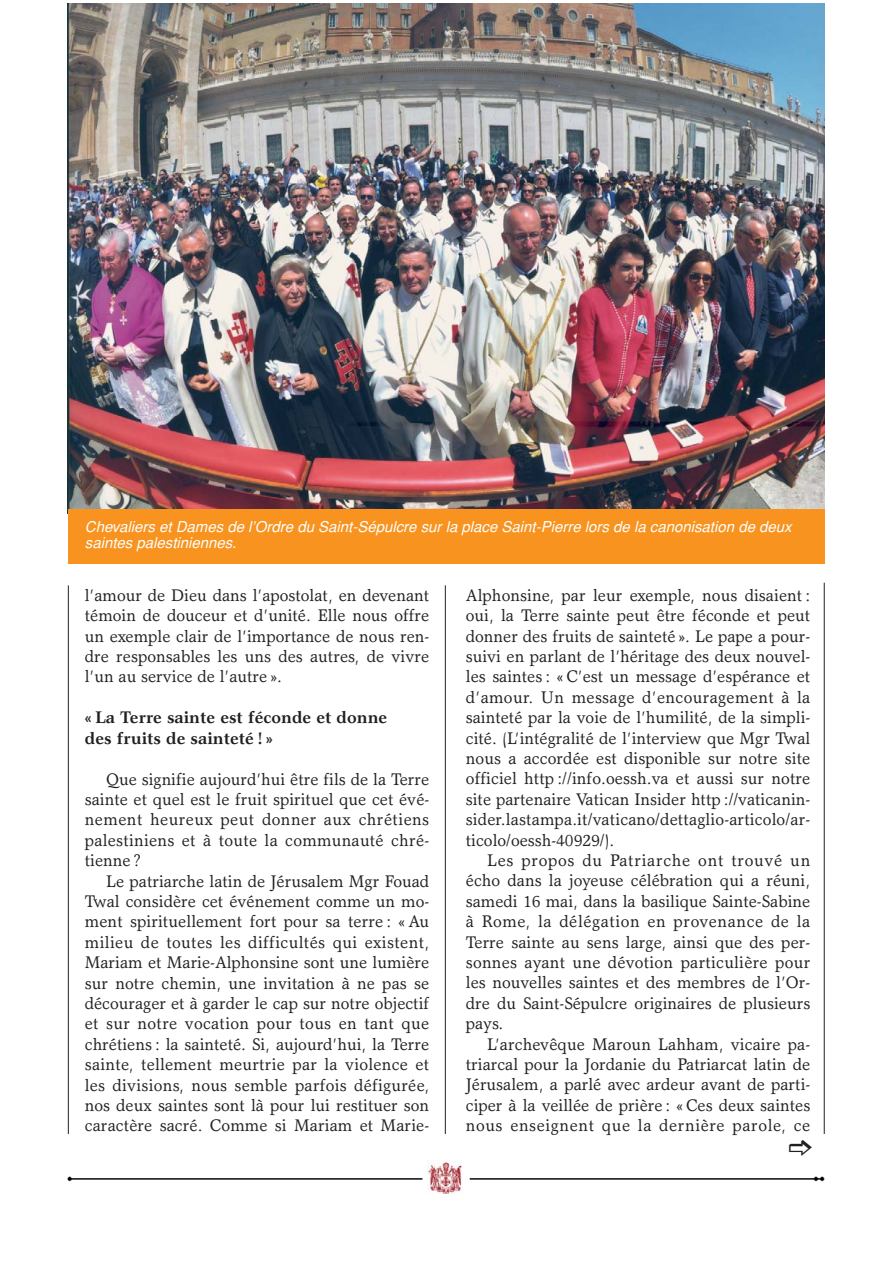
<style>
.page{position:relative;width:893px;height:1263px;background:#fff}
.page>*{position:absolute;margin:0;border:0;box-sizing:border-box;transform-origin:0 0}
.t1{font:16.95px/20.4px "Garth Graphic";color:#231f20;text-align:justify;scale:.96 1}
.t2{font:700 16.95px/20.4px "Garth Graphic";color:#231f20;scale:.96 1}
.t3{font:italic 15px/16.5px "Helvetica";color:#fff}
</style>
<div class="page">
<hr style="left:68px;top:585px;width:1px;height:549px;background:#231f20">
<hr style="left:824px;top:583px;width:1px;height:551px;background:#231f20">
<hr style="left:445px;top:585px;width:1px;height:549px;background:#231f20">
<img style="left:67px;top:1167px;width:758px;height:20px">
<img style="left:428px;top:1161px;width:35px;height:33px">
<img style="left:68px;top:3px;width:757px;height:506px">
<div style="left:68px;top:509px;width:757px;height:54px;background:#f7931e"></div>
<p class="t3" style="left:85px;top:520px;width:711px">Chevaliers et Dames de l’Ordre du Saint-Sépulcre sur la place Saint-Pierre lors de la canonisation de deux saintes palestiniennes.</p>
<p class="t1" style="left:85px;top:587px;width:360px">l’amour de Dieu dans l’apostolat, en devenant témoin de douceur et d’unité. Elle nous offre un exemple clair de l’importance de nous ren&shy;dre responsables les uns des autres, de vivre l’un au service de l’autre ».</p>
<p class="t2" style="left:85px;top:709px;width:317px">« La Terre sainte est féconde et donne des fruits de sainteté ! »</p>
<p class="t1" style="left:85px;top:770px;width:360px;text-indent:21px">Que signifie aujourd’hui être fils de la Terre sainte et quel est le fruit spirituel que cet évé&shy;nement heureux peut donner aux chrétiens palestiniens et à toute la communauté chré&shy;tienne ?</p>
<p class="t1" style="left:85px;top:872px;width:360px;text-indent:21px">Le patriarche latin de Jérusalem Mgr Fouad Twal considère cet événement comme un mo&shy;ment spirituellement fort pour sa terre : « Au milieu de toutes les difficultés qui existent, Mariam et Marie-Alphonsine sont une lumière sur notre chemin, une invitation à ne pas se décourager et à garder le cap sur notre objectif et sur notre vocation pour tous en tant que chrétiens : la sainteté. Si, aujourd’hui, la Terre sainte, tellement meurtrie par la violence et les divisions, nous semble parfois défigurée, nos deux saintes sont là pour lui restituer son caractère sacré. Comme si Mariam et Marie-</p>
<p class="t1" style="left:466px;top:587px;width:360px">Alphonsine, par leur exemple, nous disaient : oui, la Terre sainte peut être féconde et peut donner des fruits de sainteté ». Le pape a pour&shy;suivi en parlant de l’héritage des deux nouvel&shy;les saintes : « C’est un message d’espérance et d’amour. Un message d’encouragement à la sainteté par la voie de l’humilité, de la simpli&shy;cité. (L’intégralité de l’interview que Mgr Twal nous a accordée est disponible sur notre site officiel http ://info.oessh.va et aussi sur notre site partenaire Vatican Insider http ://vaticanin&shy;sider.lastampa.it/vaticano/dettaglio-articolo/ar&shy;ticolo/oessh-40929/).</p>
<p class="t1" style="left:466px;top:852px;width:360px;text-indent:21px">Les propos du Patriarche ont trouvé un écho dans la joyeuse célébration qui a réuni, samedi 16 mai, dans la basilique Sainte-Sabine à Rome, la délégation en provenance de la Terre sainte au sens large, ainsi que des per&shy;sonnes ayant une dévotion particulière pour les nouvelles saintes et des membres de l’Or&shy;dre du Saint-Sépulcre originaires de plusieurs pays.</p>
<p class="t1" style="left:466px;top:1035px;width:360px;text-indent:21px">L’archevêque Maroun Lahham, vicaire pa&shy;triarcal pour la Jordanie du Patriarcat latin de Jérusalem, a parlé avec ardeur avant de parti&shy;ciper à la veillée de prière : « Ces deux saintes nous enseignent que la dernière parole, ce</p>
</div>
